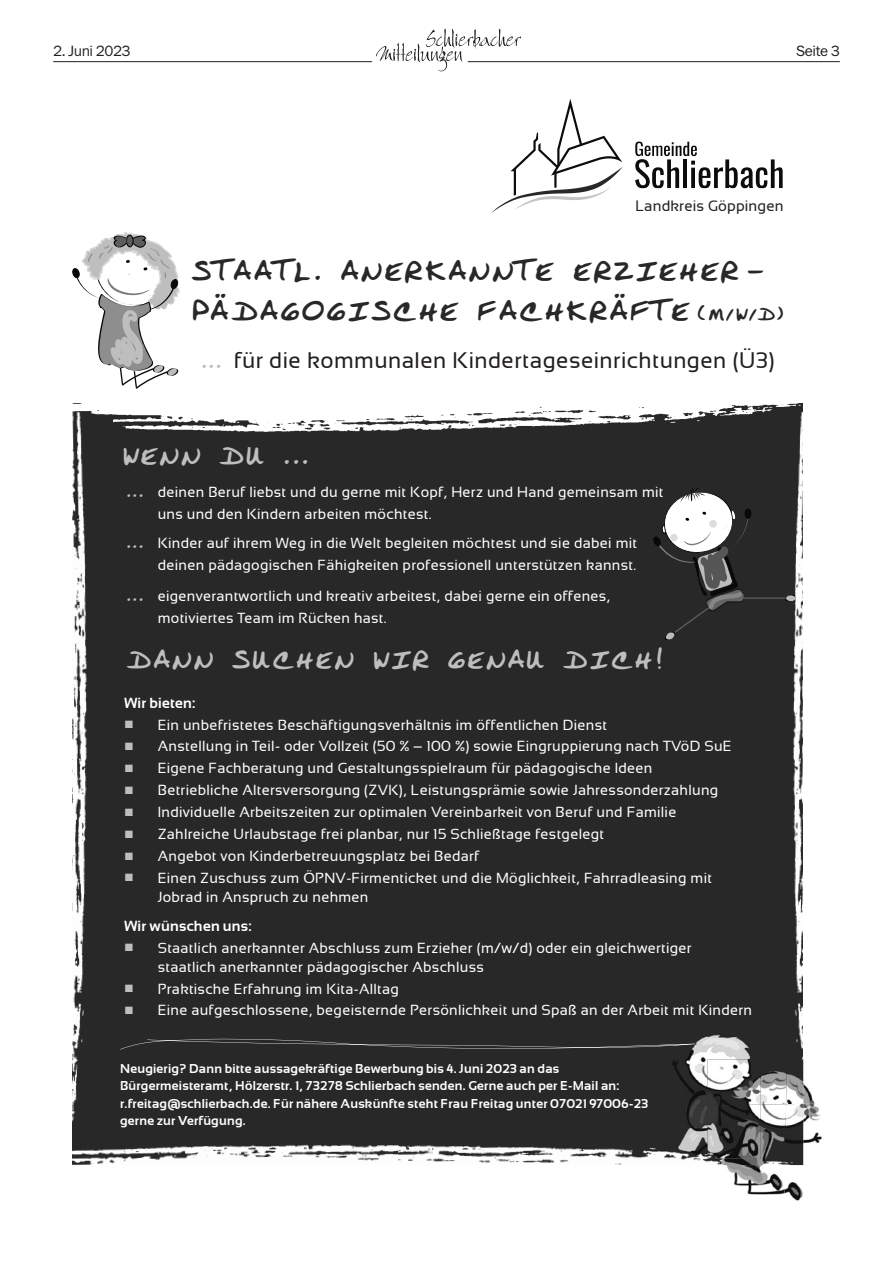
<style>
.page{position:relative;width:893px;height:1263px;background:#fff}
.page>*{position:absolute;margin:0;border:0;box-sizing:border-box;transform-origin:0 0}
.t1{font:30px/39.9px "Rustys Hand";letter-spacing:.02em;color:#282828}
.t2{font:27.6px "Rustys Hand";letter-spacing:.02em;color:#bebebe}
.t3{font:22.35px "Sansation";letter-spacing:.02em;color:#231f20}
.t4{font:15px "Sansation";letter-spacing:.01em;color:#231f20}
.t5{font:15px "Franklin Gothic Book ITC";letter-spacing:-.03em;color:#231f20}
.t6{font:14.55px/21.9px "Sansation";letter-spacing:.02em;color:#fff}
.t7{font:700 14.55px "Sansation";letter-spacing:.02em;color:#fff}
.t8{font:700 12.75px/17.4px "Sansation";letter-spacing:.02em;color:#fff}
.s1{font-size:19.95px}
.s2{font-family:"Rustys Hand";color:#bbb}
.s3{font-family:"Rustys Hand";font-size:18.9px;color:#bebebe}
.s4{font-family:"Helvetica"}
.s5{font-style:inherit}
</style>
<div class="page">
<hr style="left:53px;top:61px;width:319px;height:1px;background:#231f20">
<hr style="left:468px;top:61px;width:372px;height:1px;background:#231f20">
<svg style="left:376px;top:29px;width:145px;height:42px"></svg>
<div style="left:73px;top:404px;width:730px;height:761px;background:#282828"></div>
<img style="left:96px;top:1144px;width:612px;height:21px">
<img style="left:72px;top:463px;width:24px;height:702px">
<div style="left:745px;top:509px;width:6px;height:10px;border:1px solid #090909;border-radius:50%"></div>
<hr style="left:743px;top:597px;width:51px;height:2px;background:#5d5d5d">
<svg style="left:510px;top:99px;width:273px;height:99px"></svg>
<svg style="left:121px;top:1038px;width:537px;height:11px"></svg>
<svg style="left:653px;top:488px;width:96px;height:152px"></svg>
<img style="left:72px;top:198px;width:712px;height:265px">
<svg style="left:72px;top:231px;width:110px;height:158px"></svg>
<img style="left:784px;top:403px;width:19px;height:656px">
<img style="left:708px;top:1071px;width:78px;height:124px">
<img style="left:786px;top:1059px;width:29px;height:44px">
<img style="left:784px;top:1103px;width:38px;height:98px">
<img style="left:785px;top:1104px;width:18px;height:61px">
<img style="left:658px;top:1034px;width:103px;height:70px">
<img style="left:658px;top:1104px;width:103px;height:55px">
<img style="left:658px;top:1044px;width:37px;height:2px">
<p class="t5" style="left:53px;top:41px;width:79px">2. Juni 2023</p>
<p class="t5" style="left:796px;top:41px;width:45px">Seite 3</p>
<p class="t4" style="left:635px;top:197px;width:150px">Landkreis Göppingen</p>
<h1 class="t1" style="left:189px;top:250px;width:595px">STAATL. ANERKANNTE ERZIEHER –<br>PÄDAGOGISCHE FACHKRÄFTE <span class="s1">(M/W/D)</span></h1>
<h3 class="t3" style="left:199px;top:347px;width:577px"><span class="s2">...</span> für die kommunalen Kindertageseinrichtungen (Ü3)</h3>
<h2 class="t2" style="left:120px;top:438px;width:189px">WENN DU ...</h2>
<p class="t6" style="left:158px;top:481px;width:507px;text-indent:-33px"><span class="s3">...</span> deinen Beruf liebst und du gerne mit Kopf, Herz und Hand gemeinsam mit uns und den Kindern arbeiten möchtest.</p>
<p class="t6" style="left:124px;top:532px;width:514px;text-align:right"><span class="s3">...</span> Kinder auf ihrem Weg in die Welt begleiten möchtest und sie dabei mit deinen pädagogischen Fähigkeiten professionell unterstützen kannst.</p>
<p class="t6" style="left:158px;top:585px;width:454px;text-indent:-33px"><span class="s3">...</span> eigenverantwortlich und kreativ arbeitest, dabei gerne ein offenes, motiviertes Team im Rücken hast.</p>
<h2 class="t2" style="left:124px;top:642px;width:539px">DANN SUCHEN WIR GENAU DICH!</h2>
<p class="t7" style="left:124px;top:694px;width:73px">Wir bieten:</p>
<p class="t6" style="left:158px;top:714px;width:575px">Ein unbefristetes Beschäftigungsverhältnis im öffentlichen Dienst<br>Anstellung in Teil- oder Vollzeit (50 % <span class="s4">–</span> 100 %) sowie Eingruppierung nach TVöD SuE Eigene Fachberatung und Gestaltungsspielraum für pädagogische Ideen Betriebliche Altersversorgung (ZVK), Leistungsprämie sowie Jahressonderzahlung Individuelle Arbeitszeiten zur optimalen Vereinbarkeit von Beruf und Familie Zahlreiche Urlaubstage frei planbar, nur 15 Schließtage festgelegt<br>Angebot von Kinderbetreuungsplatz bei Bedarf<br>Einen Zuschuss zum ÖPNV-Firmenticket und die Möglichkeit, Fahrradleasing mit</p>
<p class="t6" style="left:158px;top:886px;width:212px">Jobrad in Anspruch zu nehmen</p>
<p class="t7" style="left:124px;top:917px;width:129px">Wir wünschen uns:</p>
<p class="t6" style="left:158px;top:938px;width:535px;line-height:18.9px">Staatlich anerkannter Abschluss zum Erzieher (m/w/d) oder ein gleichwertiger staatlich anerkannter pädagogischer Abschluss</p>
<p class="t6" style="left:158px;top:977px;width:596px">Praktische Erfahrung im Kita-Alltag<br>Eine aufgeschlossene, begeisternde Persönlichkeit und Spaß an der Arbeit mit Kindern</p>
<p class="t8" style="left:120px;top:1059px;width:530px">Neugierig? Dann bitte aussagekräftige Bewerbung bis <span class="s5">4</span>. <span class="s5">Juni</span> 2023 an das Bürgermeisteramt, Hölzerstr. 1, 73278 Schlierbach senden. Gerne auch per E-Mail an: r.freitag@schlierbach.de. Für nähere Auskünfte steht Frau Freitag unter 07021 97006-23 gerne zur Verfügung.</p>
</div>
